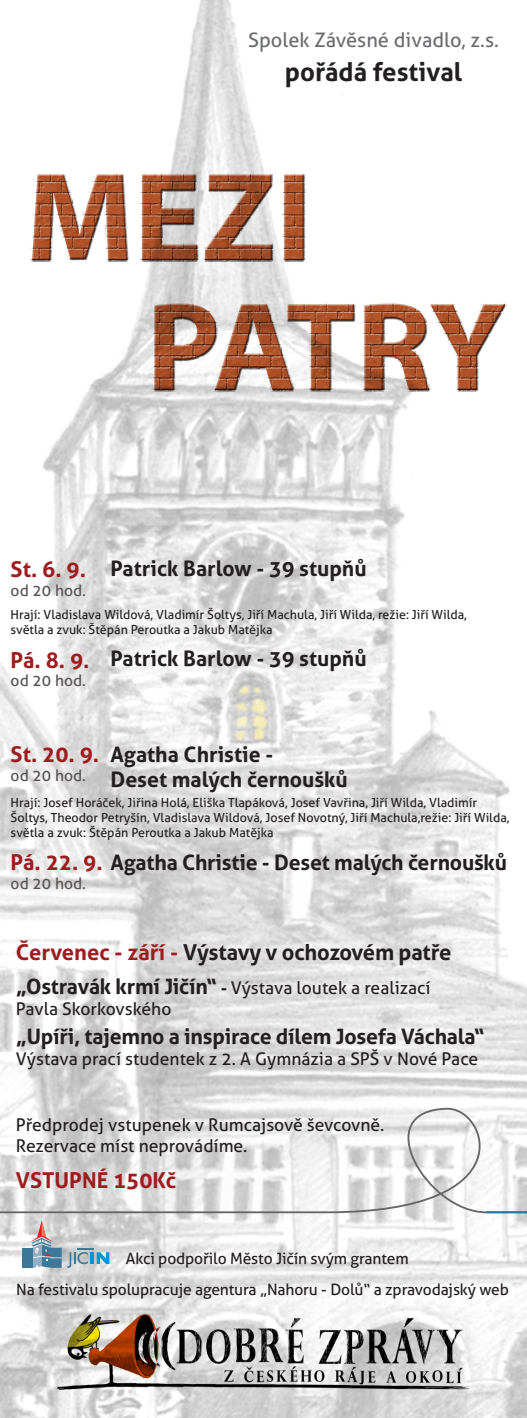
<style>
.page{position:relative;width:527px;height:1418px;background:#fff}
.page>*{position:absolute;margin:0;border:0;box-sizing:border-box;transform-origin:0 0}
.t1{font:700 25.75px "Aller";color:#231f20}
.t2{font:700 21.88px "Aller";letter-spacing:-.01em;color:#231f20}
.t3{font:700 21.88px "Aller";color:#9e1c1f}
.t4{font:700 21.25px/25.5px "Aller";letter-spacing:-.01em;color:#231f20}
.t5{font:20px "Aller";color:#6c6d70}
.t6{font:17.5px/21px "Aller";color:#231f20}
.t7{font:15.62px "Aller";letter-spacing:-.01em;color:#231f20}
.t8{font:15.62px "Aller";color:#575352}
.t9{font:12.5px/15px "Aller";color:#231f20}
.s1{font-size:21.88px;color:#9e1c1f}
.s2{color:#9e1c1f}
.s3{font-weight:700;font-size:21.25px}
.s4{font-weight:700}
</style>
<div class="page">
<img style="left:0;top:0;width:526px;height:1417px">
<div style="left:22px;top:1247px;width:11px;height:10px;background:#3e7898"></div>
<div style="left:22px;top:1258px;width:11px;height:9px;background:#3e7898"></div>
<svg style="left:31px;top:1220px;width:78px;height:47px;background:#b0bcc4"></svg>
<img style="left:57px;top:1312px;width:412px;height:82px">
<svg style="left:0;top:1107px;width:526px;height:107px"></svg>
<hr style="left:485px;top:1211px;width:41px;height:2px;background:#2478a8">
<img style="left:30px;top:171px;width:480px;height:225px">
<p class="t5" style="left:248px;top:28px;width:252px">Spolek Závěsné divadlo, z.s.</p>
<p class="t1" style="left:284px;top:56px;width:179px">pořádá festival</p>
<p class="t3" style="left:11px;top:556px;width:77px">St. 6. 9.</p>
<p class="t8" style="left:11px;top:581px;width:77px">od 20 hod.</p>
<p class="t4" style="left:110px;top:555px;width:257px">Patrick Barlow - 39 stupňů</p>
<p class="t9" style="left:11px;top:607px;width:457px">Hrají: Vladislava Wildová, Vladimír Šoltys, Jiří Machula, Jiří Wilda, režie: Jiří Wilda, světla a zvuk: Štěpán Peroutka a Jakub Matějka</p>
<p class="t3" style="left:11px;top:646px;width:80px">Pá. 8. 9.</p>
<p class="t8" style="left:11px;top:671px;width:77px">od 20 hod.</p>
<p class="t4" style="left:110px;top:645px;width:257px">Patrick Barlow - 39 stupňů</p>
<p class="t3" style="left:11px;top:741px;width:90px">St. 20. 9.</p>
<p class="t8" style="left:11px;top:766px;width:77px">od 20 hod.</p>
<p class="t4" style="left:110px;top:741px;width:238px">Agatha Christie -<br>Deset malých černoušků</p>
<p class="t9" style="left:11px;top:794px;width:500px">Hrají: Josef Horáček, Jiřina Holá, Eliška Tlapáková, Josef Vavřina, Jiří Wilda, Vladimír<br>Šoltys, Theodor Petryšín, Vladislava Wildová, Josef Novotný, Jiří Machula,režie: Jiří Wilda, světla a zvuk: Štěpán Peroutka a Jakub Matějka</p>
<p class="t4" style="left:11px;top:849px;width:497px"><span class="s1">Pá. 22. 9.</span> Agatha Christie - Deset malých černoušků</p>
<p class="t8" style="left:11px;top:873px;width:77px">od 20 hod.</p>
<p class="t2" style="left:16px;top:939px;width:436px"><span class="s2">Červenec - září -</span> Výstavy v ochozovém patře</p>
<p class="t6" style="left:16px;top:977px;width:415px"><span class="s3">„Ostravák krmí Jičín“</span> <span class="s4">-</span> Výstava loutek a realizací<br>Pavla Skorkovského</p>
<p class="t4" style="left:16px;top:1023px;width:470px">„Upíři, tajemno a inspirace dílem Josefa Váchala“</p>
<p class="t6" style="left:16px;top:1047px;width:463px">Výstava prací studentek z 2. A Gymnázia a SPŠ v Nové Pace</p>
<p class="t6" style="left:16px;top:1114px;width:369px">Předprodej vstupenek v Rumcajsově ševcovně.<br>Rezervace míst neprovádíme.</p>
<p class="t3" style="left:16px;top:1166px;width:161px">VSTUPNÉ 150Kč</p>
<p class="t7" style="left:126px;top:1248px;width:284px">Akci podpořilo Město Jičín svým grantem</p>
<p class="t7" style="left:16px;top:1279px;width:493px">Na festivalu spolupracuje agentura „Nahoru - Dolů“ a zpravodajský web</p>
</div>
